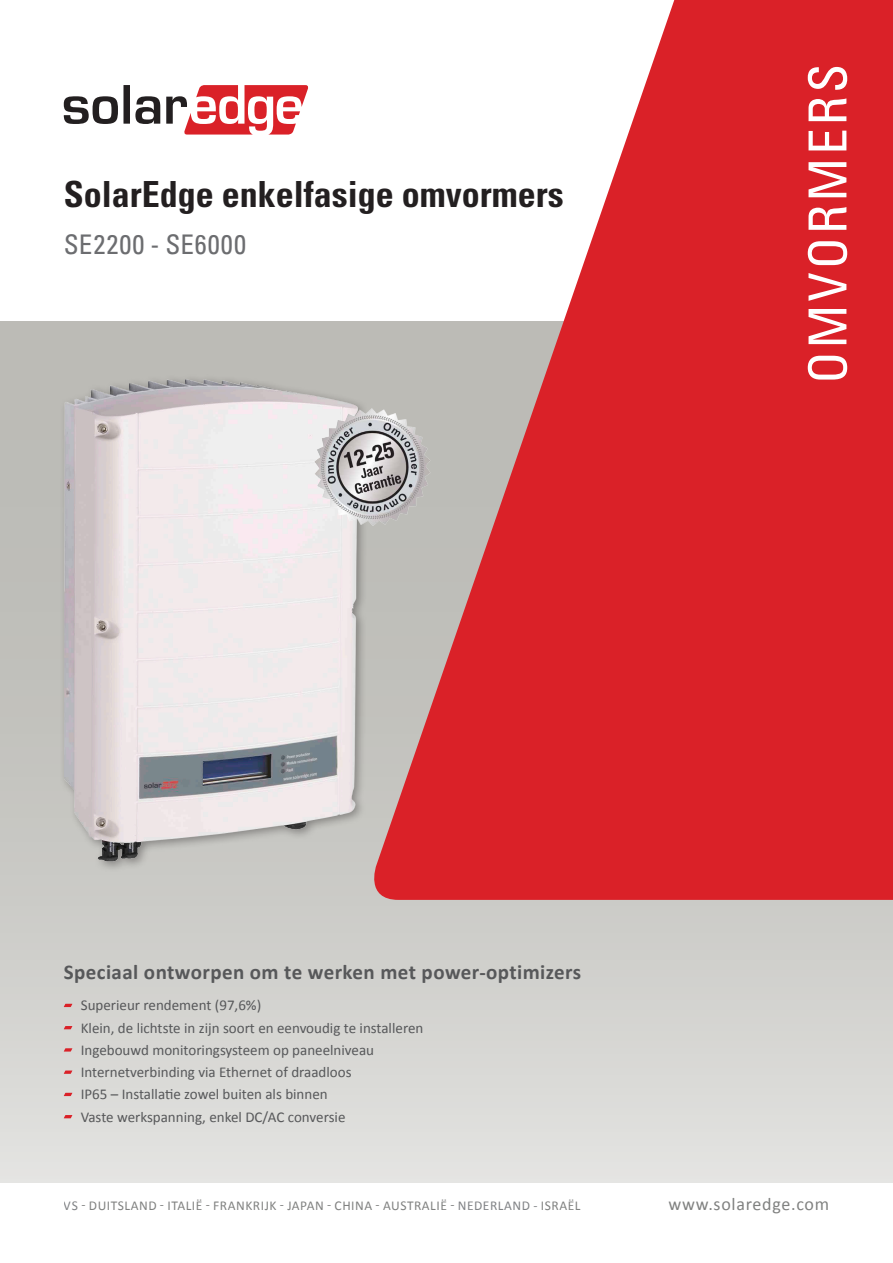
<style>
.page{position:relative;width:893px;height:1263px;background:#fff}
.page>*{position:absolute;margin:0;border:0;box-sizing:border-box;transform-origin:0 0}
.pg1_Family_vertical{font:condensed 52.5px "Univers LT Std";letter-spacing:.06em;color:#fff}
.pg1_Product_Header{font:700 condensed 36px "Univers LT Std";color:#231f20}
.pg1_Product_Subheade{font:condensed 27px "Univers LT Std";letter-spacing:.035em;color:#6c6d70}
.pg1_Text_bold{font:700 21px "Calibri";letter-spacing:.02em;color:#57585a}
.pg1_Text_URL{font:18px "Calibri";letter-spacing:.04em;color:#808180}
.Pg1_Text_Bullets{font:15px "Calibri";color:#57585a}
.t1{font:13.5px "Calibri";letter-spacing:.04em;color:#808180}
.s1{color:#808285}
</style>
<div class="page">
<div style="left:0;top:321px;width:893px;height:861px;background:linear-gradient(to bottom,#b4b3ae,#dbdbd8)"></div>
<svg style="left:413px;top:0;width:480px;height:900px;fill:#da2128"></svg>
<svg style="left:64px;top:85px;width:244px;height:50px"></svg>
<img style="left:10px;top:321px;width:403px;height:590px">
<svg style="left:64px;top:1004px;width:8px;height:3px"></svg>
<svg style="left:64px;top:1026px;width:8px;height:3px"></svg>
<svg style="left:64px;top:1048px;width:8px;height:3px"></svg>
<svg style="left:64px;top:1070px;width:8px;height:4px"></svg>
<svg style="left:64px;top:1093px;width:8px;height:3px"></svg>
<svg style="left:64px;top:1115px;width:8px;height:3px"></svg>
<img style="left:309px;top:406px;width:130px;height:119px">
<p class="pg1_Product_Header" style="left:64px;top:172px;width:501px">SolarEdge enkelfasige omvormers</p>
<p class="pg1_Product_Subheade" style="left:64px;top:228px;width:184px">SE2200 - SE6000</p>
<p class="pg1_Family_vertical" style="left:794px;top:384px;width:321px;rotate:-90deg">OMVORMERS</p>
<p class="pg1_Text_bold" style="left:64px;top:959px;width:519px">Speciaal ontworpen om te werken met power-optimizers</p>
<p class="Pg1_Text_Bullets" style="left:81px;top:996px;width:182px">Superieur rendement )97,6%(</p>
<p class="Pg1_Text_Bullets" style="left:81px;top:1018px;width:344px">Klein, de lichtste in zijn soort en eenvoudig te installeren</p>
<p class="Pg1_Text_Bullets" style="left:81px;top:1040px;width:295px">Ingebouwd monitoringsysteem op paneelniveau</p>
<p class="Pg1_Text_Bullets" style="left:81px;top:1062px;width:272px">Internetverbinding via Ethernet of draadloos</p>
<p class="Pg1_Text_Bullets" style="left:81px;top:1085px;width:248px">IP65 – Installatie zowel buiten als binnen</p>
<p class="Pg1_Text_Bullets" style="left:81px;top:1107px;width:266px">Vaste werkspanning, enkel DC/AC conversie</p>
<p class="t1" style="left:64px;top:1197px;width:518px"><span class="s1">VS</span> - DUITSLAND - ITALIË - FRANKRIJK - JAPAN - CHINA - AUSTRALIË - <span class="s1">NEDERLAND -</span> ISRAËL</p>
<p class="pg1_Text_URL" style="left:669px;top:1193px;width:162px">www.solaredge.com</p>
</div>
